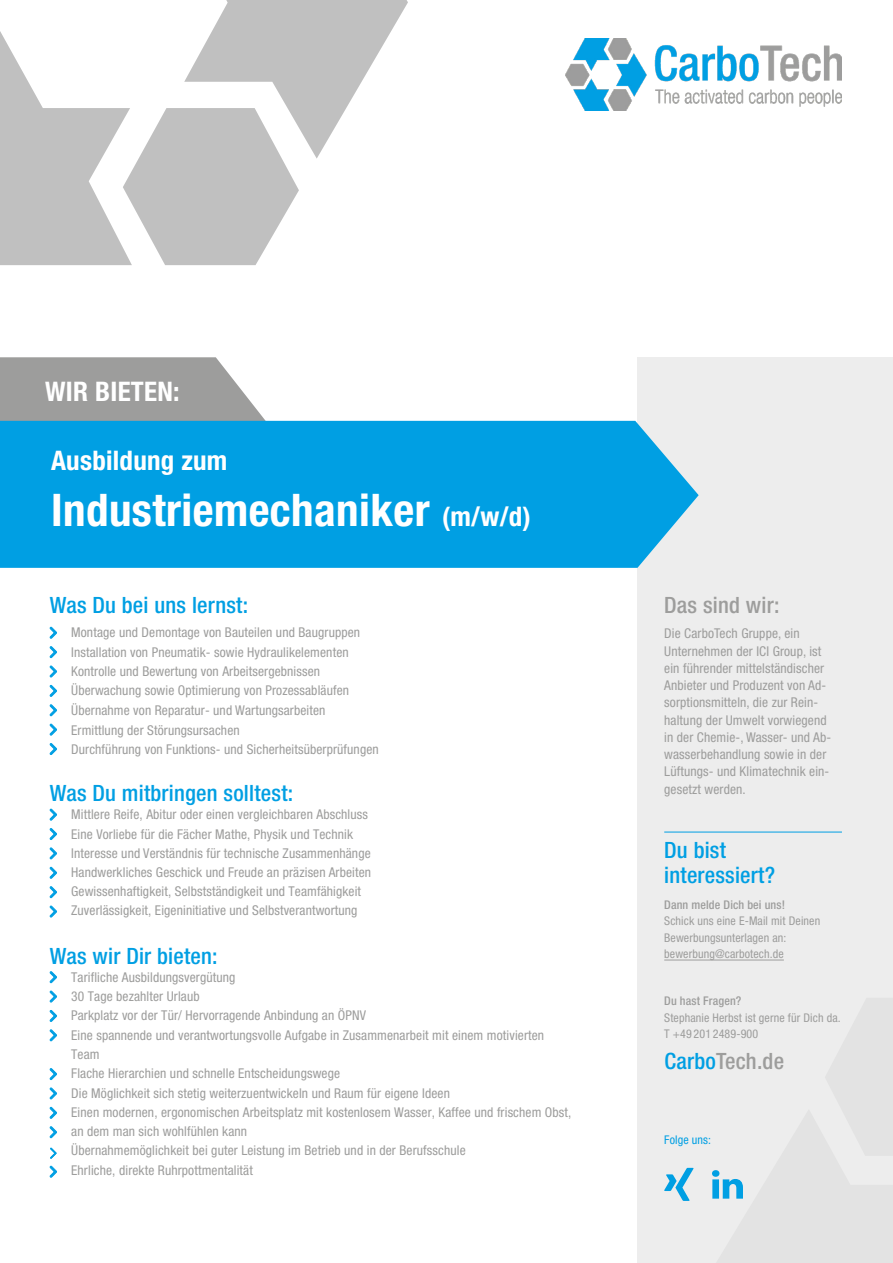
<style>
.page{position:relative;width:893px;height:1263px;background:#fff}
.page>*{position:absolute;margin:0;border:0;box-sizing:border-box;transform-origin:0 0}
.t1{font:700 condensed 45px "Helvetica Neue LT Std";letter-spacing:.01em;color:#fff}
.t2{font:700 condensed 27px "Helvetica Neue LT Std";letter-spacing:.01em;color:#fff}
.t3{font:500 condensed 22.5px/25.5px "Helvetica Neue LT Std";letter-spacing:.01em;color:#009fe3}
.t4{font:500 condensed 22.5px "Helvetica Neue LT Std";letter-spacing:.01em;color:#9d9d9c}
.t5{font:condensed 13.5px/19.2px "Helvetica Neue LT Std";letter-spacing:.01em;color:#9d9d9c}
.t6{font:condensed 12px/16.5px "Helvetica Neue LT Std";letter-spacing:.01em;color:#9d9d9c}
.t7{font:500 condensed 12px "Helvetica Neue LT Std";letter-spacing:.01em;color:#9d9d9c}
.t8{font:condensed 12px "Helvetica Neue LT Std";letter-spacing:.01em;color:#009fe3}
.s1{font-size:27px}
.s2{color:#009fe3}
</style>
<div class="page">
<div style="left:638px;top:358px;width:255px;height:905px;background:#ededed"></div>
<hr style="left:664px;top:832px;width:178px;height:1px;background:#009fe3">
<svg style="left:0;top:357px;width:266px;height:64px;background:#a6a6a5"></svg>
<svg style="left:0;top:0;width:408px;height:265px"></svg>
<div style="left:0;top:421px;width:699px;height:147px;background:#009fe3"></div>
<svg style="left:664px;top:1168px;width:29px;height:33px"></svg>
<svg style="left:712px;top:1170px;width:31px;height:29px"></svg>
<img style="left:566px;top:39px;width:276px;height:71px">
<svg style="left:50px;top:627px;width:7px;height:12px"></svg>
<svg style="left:50px;top:646px;width:7px;height:12px"></svg>
<svg style="left:50px;top:665px;width:7px;height:12px"></svg>
<svg style="left:50px;top:685px;width:7px;height:12px"></svg>
<svg style="left:50px;top:704px;width:7px;height:12px"></svg>
<svg style="left:50px;top:723px;width:7px;height:12px"></svg>
<svg style="left:50px;top:743px;width:7px;height:12px"></svg>
<svg style="left:50px;top:808px;width:7px;height:12px"></svg>
<svg style="left:50px;top:828px;width:7px;height:12px"></svg>
<svg style="left:50px;top:847px;width:7px;height:12px"></svg>
<svg style="left:50px;top:867px;width:7px;height:12px"></svg>
<svg style="left:50px;top:886px;width:7px;height:12px"></svg>
<svg style="left:50px;top:905px;width:7px;height:12px"></svg>
<svg style="left:50px;top:971px;width:7px;height:12px"></svg>
<svg style="left:50px;top:990px;width:7px;height:12px"></svg>
<svg style="left:50px;top:1010px;width:7px;height:12px"></svg>
<svg style="left:50px;top:1029px;width:7px;height:12px"></svg>
<svg style="left:50px;top:1165px;width:7px;height:13px"></svg>
<svg style="left:50px;top:1068px;width:7px;height:12px"></svg>
<svg style="left:50px;top:1087px;width:7px;height:12px"></svg>
<svg style="left:50px;top:1107px;width:7px;height:12px"></svg>
<svg style="left:50px;top:1126px;width:7px;height:12px"></svg>
<svg style="left:50px;top:1147px;width:7px;height:12px"></svg>
<hr style="left:664px;top:960px;width:120px;height:1px;background:#9d9d9c">
<h2 class="t2" style="left:45px;top:375px;width:136px">WIR BIETEN:</h2>
<h2 class="t2" style="left:51px;top:444px;width:178px">Ausbildung zum</h2>
<h1 class="t1" style="left:51px;top:482px;width:481px">Industriemechaniker <span class="s1">(m/w/d)</span></h1>
<h3 class="t3" style="left:50px;top:592px;width:200px">Was Du bei uns lernst:</h3>
<p class="t5" style="left:71px;top:623px;width:309px">Montage und Demontage von Bauteilen und Baugruppen Installation von Pneumatik- sowie Hydraulikelementen Kontrolle und Bewertung von Arbeitsergebnissen Überwachung sowie Optimierung von Prozessabläufen Übernahme von Reparatur- und Wartungsarbeiten Ermittlung der Störungsursachen<br>Durchführung von Funktions- und Sicherheitsüberprüfungen</p>
<h3 class="t3" style="left:50px;top:780px;width:245px">Was Du mitbringen solltest:</h3>
<p class="t5" style="left:71px;top:805px;width:301px">Mittlere Reife, Abitur oder einen vergleichbaren Abschluss Eine Vorliebe für die Fächer Mathe, Physik und Technik Interesse und Verständnis für technische Zusammenhänge Handwerkliches Geschick und Freude an präzisen Arbeiten Gewissenhaftigkeit, Selbstständigkeit und Teamfähigkeit Zuverlässigkeit, Eigeninitiative und Selbstverantwortung</p>
<h3 class="t3" style="left:50px;top:942px;width:169px">Was wir Dir bieten:</h3>
<p class="t5" style="left:71px;top:967px;width:502px">Tarifliche Ausbildungsvergütung<br>30 Tage bezahlter Urlaub<br>Parkplatz vor der Tür/ Hervorragende Anbindung an ÖPNV<br>Eine spannende und verantwortungsvolle Aufgabe in Zusammenarbeit mit einem motivierten Team<br>Flache Hierarchien und schnelle Entscheidungswege<br>Die Möglichkeit sich stetig weiterzuentwickeln und Raum für eigene Ideen<br>Einen modernen, ergonomischen Arbeitsplatz mit kostenlosem Wasser, Kaffee und frischem Obst, an dem man sich wohlfühlen kann<br>Übernahmemöglichkeit bei guter Leistung im Betrieb und in der Berufsschule<br>Ehrliche, direkte Ruhrpottmentalität</p>
<h3 class="t4" style="left:664px;top:591px;width:117px">Das sind wir:</h3>
<p class="t5" style="left:664px;top:625px;width:168px;line-height:17.2px">Die CarboTech Gruppe, ein<br>Unternehmen der ICI Group, ist ein führender mittelständischer<br>Anbieter und Produzent von Ad&shy;sorptionsmitteln, die zur Rein&shy;haltung der Umwelt vorwiegend in der Chemie-, Wasser- und Ab&shy;wasserbehandlung sowie in der<br>Lüftungs- und Klimatechnik ein&shy;gesetzt werden.</p>
<h3 class="t3" style="left:664px;top:837px;width:112px">Du bist interessiert?</h3>
<p class="t7" style="left:664px;top:897px;width:122px">Dann melde Dich bei uns!</p>
<p class="t6" style="left:664px;top:912px;width:158px">Schick uns eine E-Mail mit Deinen<br>Bewerbungsunterlagen an: bewerbung@carbotech.de</p>
<p class="t7" style="left:664px;top:994px;width:79px">Du hast Fragen?</p>
<p class="t6" style="left:664px;top:1009px;width:178px">Stephanie Herbst ist gerne für Dich da.<br>T +49 201 2489-900</p>
<h3 class="t4" style="left:665px;top:1047px;width:121px"><span class="s2">Carbo</span>Tech.de</h3>
<p class="t8" style="left:664px;top:1133px;width:48px">Folge uns:</p>
</div>
